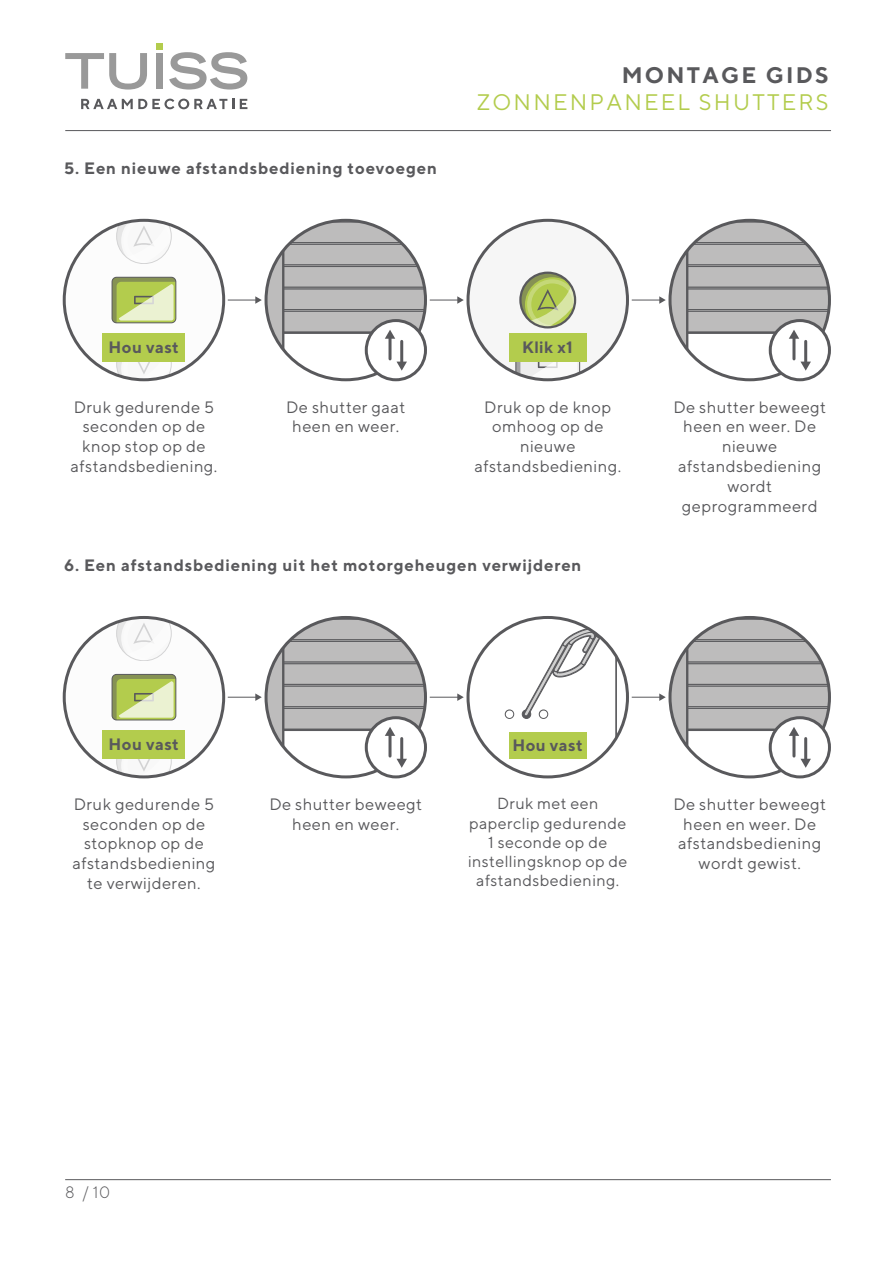
<style>
.page{position:relative;width:893px;height:1263px;background:#fff}
.page>*{position:absolute;margin:0;border:0;box-sizing:border-box;transform-origin:0 0}
.t1{font:22.5px "TT Norms";letter-spacing:.1em;color:#b3cc4d}
.t2{font:700 22.5px "TT Norms";letter-spacing:.1em;color:#59595c}
.t3{font:16.5px/19.8px "TT Norms";letter-spacing:.025em;color:#59595c;text-align:center}
.t4{font:700 16.5px "TT Norms";letter-spacing:.05em;color:#59595c}
.t5{font:300 16.5px "TT Norms";color:#59595c}
.t6{font:16.05px/19.2px "TT Norms";letter-spacing:.025em;color:#59595c;text-align:center}
</style>
<div class="page">
<hr style="left:65px;top:130px;width:766px;height:1px;background:#59595c">
<div style="left:156px;top:43px;width:7px;height:7px;background:#b3cc4d"></div>
<svg style="left:65px;top:53px;width:82px;height:37px"></svg>
<div style="left:156px;top:53px;width:7px;height:36px;background:#999"></div>
<svg style="left:169px;top:52px;width:78px;height:38px"></svg>
<svg style="left:81px;top:99px;width:153px;height:10px"></svg>
<svg style="left:240px;top:99px;width:7px;height:10px"></svg>
<hr style="left:65px;top:1179px;width:766px;height:1px;background:#59595c">
<hr style="left:792px;top:734px;width:3px;height:22px;background:#59595c">
<hr style="left:804px;top:738px;width:3px;height:22px;background:#59595c">
<svg style="left:800px;top:759px;width:11px;height:9px"></svg>
<div style="left:769px;top:716px;width:62px;height:62px;border:3px solid #59595c;border-radius:50%"></div>
<svg style="left:64px;top:617px;width:553px;height:160px"></svg>
<svg style="left:632px;top:617px;width:197px;height:132px"></svg>
<svg style="left:64px;top:220px;width:765px;height:160px"></svg>
<p class="t4" style="left:64px;top:158px;width:374px">5. Een nieuwe afstandsbediening toevoegen</p>
<h1 class="t2" style="left:622px;top:61px;width:208px">MONTAGE GIDS</h1>
<h1 class="t1" style="left:477px;top:89px;width:354px">ZONNENPANEEL SHUTTERS</h1>
<p class="t4" style="left:109px;top:337px;width:72px">Hou vast</p>
<p class="t3" style="left:71px;top:396px;width:148px">Druk gedurende 5 seconden op de knop stop op de afstandsbediening.</p>
<p class="t3" style="left:286px;top:396px;width:121px">De shutter gaat heen en weer.</p>
<p class="t4" style="left:522px;top:337px;width:52px">Klik x1</p>
<p class="t3" style="left:474px;top:396px;width:148px">Druk op de knop omhoog op de nieuwe afstandsbediening.</p>
<p class="t3" style="left:673px;top:396px;width:154px">De shutter beweegt heen en weer. De nieuwe afstandsbediening wordt geprogrammeerd</p>
<p class="t4" style="left:64px;top:555px;width:519px">6. Een afstandsbediening uit het motorgeheugen verwijderen</p>
<p class="t4" style="left:109px;top:734px;width:72px">Hou vast</p>
<p class="t3" style="left:72px;top:794px;width:145px">Druk gedurende 5 seconden op de stopknop op de afstandsbediening te verwijderen.</p>
<p class="t3" style="left:269px;top:794px;width:154px">De shutter beweegt heen en weer.</p>
<p class="t4" style="left:512px;top:735px;width:72px">Hou vast</p>
<p class="t6" style="left:468px;top:794px;width:161px">Druk met een paperclip gedurende<br>1 seconde op de instellingsknop op de afstandsbediening.</p>
<p class="t3" style="left:673px;top:794px;width:154px">De shutter beweegt heen en weer. De afstandsbediening wordt gewist.</p>
<p class="t5" style="left:65px;top:1182px;width:46px">8 / 10</p>
</div>
